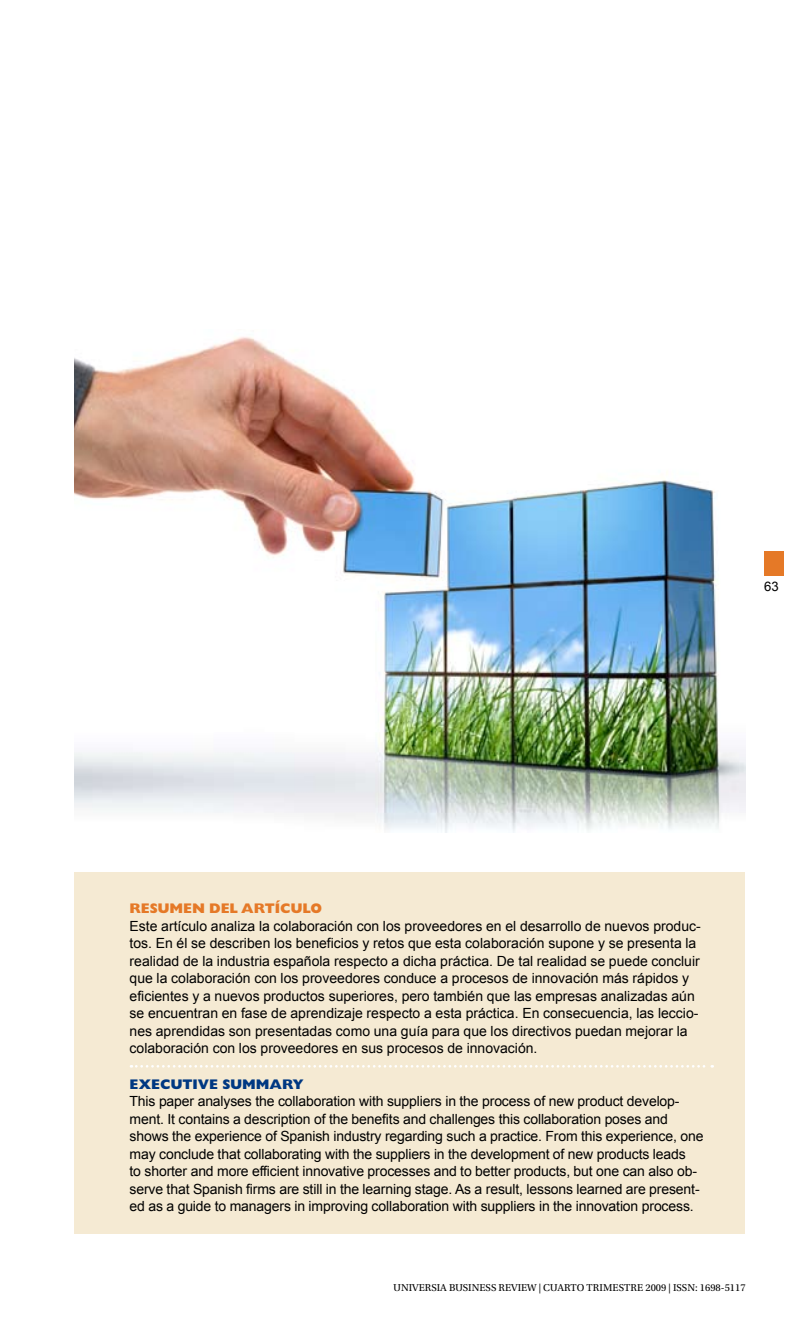
<style>
.page{position:relative;width:809px;height:1340px;background:#fff}
.page>*{position:absolute;margin:0;border:0;box-sizing:border-box;transform-origin:0 0}
.t1{font:14px/17.5px "Arial";color:#000}
.t2{font:800 14px "Gill Sans Std";color:#e57927}
.t3{font:800 14px "Gill Sans Std";color:#003882}
.t4{font:13.12px "Arial";color:#000}
.t5{font:10.5px "Utopia Std";color:#000}
</style>
<div class="page">
<div style="left:764px;top:551px;width:20px;height:24px;background:#e57927"></div>
<img style="left:74px;top:337px;width:671px;height:495px">
<div style="left:74px;top:872px;width:671px;height:361px;background:#f5ead3"></div>
<svg style="left:131px;top:1065px;width:581px;height:2px"></svg>
<p class="t4" style="left:764px;top:577px;width:16px">63</p>
<p class="t2" style="left:129px;top:900px;width:194px">RESUMEN DEL ARTÍCULO</p>
<p class="t1" style="left:129px;top:917px;width:573px">Este artículo analiza la colaboración con los proveedores en el desarrollo de nuevos produc&shy;tos. En él se describen los beneficios y retos que esta colaboración supone y se presenta la realidad de la industria española respecto a dicha práctica. De tal realidad se puede concluir que la colaboración con los proveedores conduce a procesos de innovación más rápidos y eficientes y a nuevos productos superiores, pero también que las empresas analizadas aún se encuentran en fase de aprendizaje respecto a esta práctica. En consecuencia, las leccio&shy;nes aprendidas son presentadas como una guía para que los directivos puedan mejorar la colaboración con los proveedores en sus procesos de innovación.</p>
<p class="t3" style="left:129px;top:1075px;width:176px">EXECUTIVE SUMMARY</p>
<p class="t1" style="left:129px;top:1092px;width:575px">This paper analyses the collaboration with suppliers in the process of new product develop&shy;ment. It contains a description of the benefits and challenges this collaboration poses and shows the experience of Spanish industry regarding such a practice. From this experience, one may conclude that collaborating with the suppliers in the development of new products leads<br>to shorter and more efficient innovative processes and to better products, but one can also ob&shy;serve that Spanish firms are still in the learning stage. As a result, lessons learned are present&shy;ed as a guide to managers in improving collaboration with suppliers in the innovation process.</p>
<p class="t5" style="left:393px;top:1281px;width:226px">UNIVERSIA BUSINESS REVIEW | CUARTO TRIMESTRE</p>
<p class="t5" style="left:645px;top:1281px;width:102px">2009 | ISSN: 1698-5117</p>
</div>
